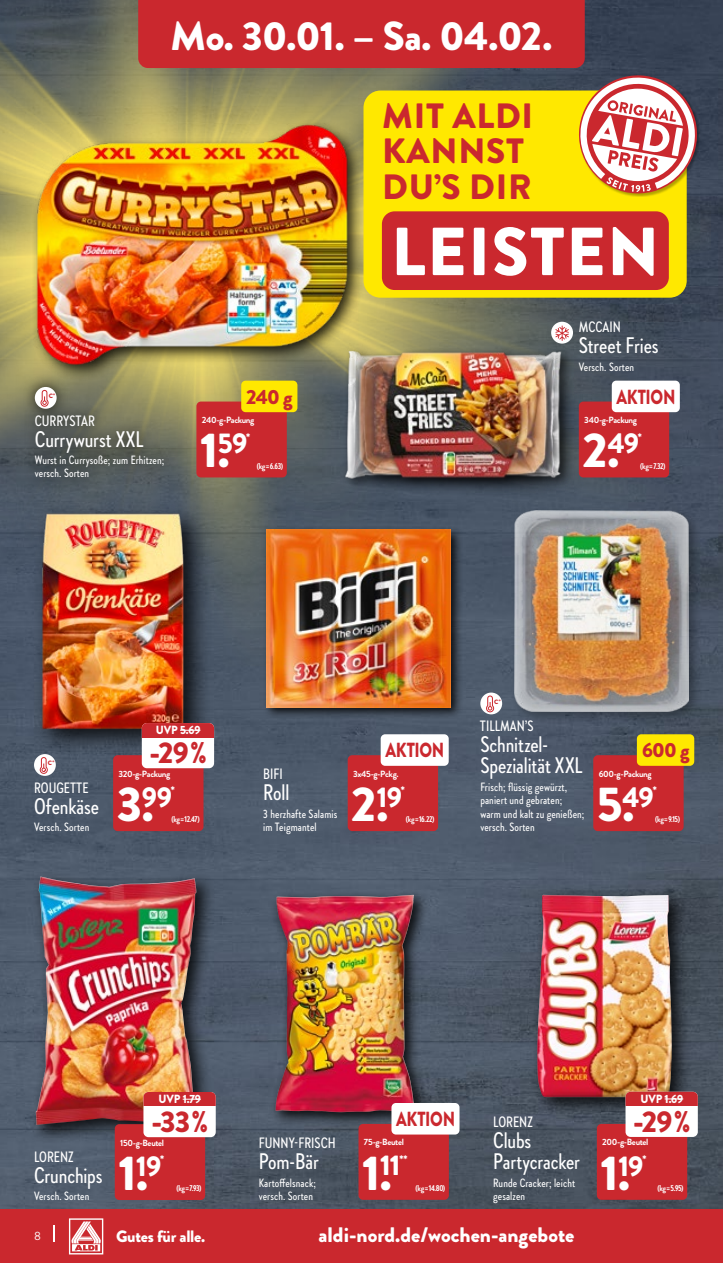
<style>
.page{position:relative;width:723px;height:1263px;background:#fff}
.page>*{position:absolute;margin:0;border:0;box-sizing:border-box;transform-origin:0 0}
.t1{font:900 67.8px "Brandon Grotesque";letter-spacing:.02em;color:#fff}
.t2{font:900 48.9px "Brandon Grotesque";color:#fff}
.t3{font:900 40.5px "Brandon Grotesque";letter-spacing:-.02em;color:#fff}
.t4{font:900 35.1px/35.7px "Brandon Grotesque";letter-spacing:.02em;color:#ca282e}
.t5{font:900 30px "Brandon Grotesque";color:#ca282e}
.t6{font:500 22.5px/21px "Brandon Grotesque Cond";letter-spacing:-.005em;color:#fff}
.t7{font:900 21px "Brandon Grotesque";color:#fff}
.t8{font:900 20.4px "Brandon Grotesque";letter-spacing:-.02em;color:#ca282e;scale:.79 1}
.t9{font:900 20.4px "Brandon Grotesque";letter-spacing:-.02em;color:#ca282e}
.t10{font:900 16.5px "Brandon Grotesque";letter-spacing:-.015em;color:#fff}
.t11{font:500 15px "Brandon Grotesque Cond";color:#fff}
.t12{font:500 12px/13.5px "Brandon Grotesque Cond";letter-spacing:.01em;color:#fff}
.t13{font:12px "Brandon Grotesque";color:#fff}
.t14{font:900 11.85px "Brandon Grotesque";letter-spacing:-.01em;color:#fff;scale:.95 1}
.t15{font:900 11.1px "Brandon Grotesque";color:#fff}
.t16{font:700 9px "Brandon Grotesque";letter-spacing:-.045em;color:#fff}
.t17{font:700 8.55px "Brandon Grotesque Cond";letter-spacing:-.035em;color:#fff;scale:1.05 1}
.t18{font:900 6.3px "Brandon Grotesque";color:#ca282e}
.s1{font-weight:700}
</style>
<div class="page">
<img style="left:0;top:0;width:723px;height:1210px">
<img style="left:0;top:0;width:710px;height:666px">
<div style="left:271px;top:890px;width:158px;height:237px;background:#000;opacity:.85"></div>
<img style="left:275px;top:895px;width:139px;height:217px">
<div style="left:530px;top:887px;width:162px;height:230px;background:#000;opacity:.85"></div>
<img style="left:537px;top:895px;width:135px;height:202px">
<div style="left:29px;top:870px;width:188px;height:275px;background:#000;opacity:.85"></div>
<img style="left:36px;top:876px;width:160px;height:250px">
<img style="left:2px;top:484px;width:207px;height:273px">
<div style="left:263px;top:525px;width:200px;height:195px;background:#000;opacity:.85"></div>
<img style="left:267px;top:530px;width:183px;height:177px">
<div style="left:31px;top:119px;width:335px;height:263px;background:#000;opacity:.85"></div>
<img style="left:17px;top:123px;width:341px;height:242px">
<div style="left:138px;top:0;width:447px;height:68px;background:#ca282e"></div>
<div style="left:22px;top:374px;width:154px;height:117px;background:#000;opacity:.75"></div>
<div style="left:35px;top:387px;width:22px;height:22px;background:#fff;border-radius:50%"></div>
<svg style="left:41px;top:390px;width:8px;height:17px"></svg>
<div style="left:510px;top:506px;width:192px;height:219px;background:#000;opacity:.5"></div>
<img style="left:514px;top:511px;width:174px;height:200px">
<img style="left:320px;top:326px;width:269px;height:179px">
<div style="left:358px;top:1124px;width:91px;height:76px;background:#ca282e;border-radius:5px"></div>
<div style="left:391px;top:1103px;width:68px;height:31px;background:#fff;border-radius:4px"></div>
<div style="left:34px;top:754px;width:22px;height:22px;background:#fff;border-radius:50%"></div>
<svg style="left:40px;top:757px;width:8px;height:17px"></svg>
<div style="left:348px;top:755px;width:90px;height:76px;background:#ca282e;border-radius:5px"></div>
<div style="left:381px;top:734px;width:68px;height:32px;background:#fff;border-radius:4px"></div>
<div style="left:579px;top:402px;width:90px;height:75px;background:#ca282e;border-radius:5px"></div>
<div style="left:612px;top:381px;width:68px;height:31px;background:#fff;border-radius:4px"></div>
<div style="left:551px;top:322px;width:22px;height:22px;background:#fff;border-radius:50%"></div>
<svg style="left:555px;top:326px;width:14px;height:15px"></svg>
<div style="left:480px;top:692px;width:22px;height:22px;background:#fff;border-radius:50%"></div>
<svg style="left:486px;top:695px;width:8px;height:17px"></svg>
<div style="left:196px;top:402px;width:91px;height:75px;background:#ca282e;border-radius:5px"></div>
<div style="left:241px;top:381px;width:56px;height:31px;background:#ffe800;border-radius:4px"></div>
<div style="left:593px;top:755px;width:90px;height:76px;background:#ca282e;border-radius:5px"></div>
<div style="left:637px;top:734px;width:57px;height:32px;background:#ffe800;border-radius:4px"></div>
<div style="left:113px;top:755px;width:90px;height:76px;background:#ca282e;border-radius:5px"></div>
<div style="left:142px;top:723px;width:72px;height:45px;background:#fff;border-radius:5px"></div>
<div style="left:142px;top:723px;width:72px;height:14px;background:#ca282e"></div>
<svg style="left:180px;top:730px;width:20px;height:1px"></svg>
<div style="left:115px;top:1124px;width:90px;height:76px;background:#ca282e;border-radius:5px"></div>
<div style="left:143px;top:1092px;width:73px;height:45px;background:#fff;border-radius:5px"></div>
<div style="left:143px;top:1092px;width:73px;height:14px;background:#ca282e"></div>
<svg style="left:183px;top:1099px;width:18px;height:1px"></svg>
<div style="left:597px;top:1124px;width:90px;height:76px;background:#ca282e;border-radius:5px"></div>
<div style="left:625px;top:1092px;width:73px;height:45px;background:#fff;border-radius:5px"></div>
<div style="left:625px;top:1092px;width:73px;height:14px;background:#ca282e"></div>
<svg style="left:664px;top:1098px;width:19px;height:1px"></svg>
<div style="left:0;top:1210px;width:723px;height:53px;background:#ca282e"></div>
<svg style="left:69px;top:1218px;width:34px;height:36px"></svg>
<svg style="left:53px;top:1225px;width:2px;height:17px"></svg>
<div style="left:363px;top:91px;width:324px;height:207px;background:#ffe800;border-radius:17px"></div>
<div style="left:382px;top:211px;width:287px;height:79px;background:#ca282e;border-radius:13px"></div>
<div style="left:579px;top:75px;width:121px;height:121px;background:#000;opacity:.3"></div>
<svg style="left:577px;top:74px;width:121px;height:121px;background:#d19a83"></svg>
<div style="left:610px;top:102px;width:6px;height:7px;background:#fff;border-radius:50%"></div>
<h3 class="t3" style="left:171px;top:8px;width:383px">Mo. 30.01. – Sa. 04.02.</h3>
<h3 class="t4" style="left:382px;top:98px;width:152px">MIT ALDI<br>KANNST<br>DU’S DIR</h3>
<h1 class="t1" style="left:391px;top:204px;width:270px">LEISTEN</h1>
<p class="t18" style="left:49px;top:392px;width:8px">C<span class="s1">°</span></p>
<p class="t11" style="left:35px;top:410px;width:62px">CURRYSTAR</p>
<h3 class="t6" style="left:35px;top:428px;width:110px">Currywurst XXL</h3>
<p class="t12" style="left:35px;top:453px;width:131px">Wurst in Currysoße; zum Erhitzen; versch. Sorten</p>
<h3 class="t9" style="left:246px;top:382px;width:48px">240 g</h3>
<p class="t16" style="left:202px;top:414px;width:54px">240-g-Packung</p>
<h2 class="t2" style="left:200px;top:416px;width:49px">1.<sup>59</sup></h2>
<p class="t15" style="left:246px;top:429px;width:6px">*</p>
<p class="t17" style="left:257px;top:460px;width:27px">(kg = 6.63)</p>
<p class="t11" style="left:579px;top:317px;width:44px">MCCAIN</p>
<h3 class="t6" style="left:579px;top:335px;width:81px">Street Fries</h3>
<p class="t12" style="left:579px;top:360px;width:57px">Versch. Sorten</p>
<h3 class="t8" style="left:616px;top:382px;width:76px">AKTION</h3>
<p class="t16" style="left:584px;top:414px;width:54px">340-g-Packung</p>
<h2 class="t2" style="left:582px;top:416px;width:58px">2.<sup>49</sup></h2>
<p class="t15" style="left:638px;top:429px;width:6px">*</p>
<p class="t17" style="left:640px;top:460px;width:26px">(kg = 7.32)</p>
<p class="t18" style="left:48px;top:759px;width:8px">C<span class="s1">°</span></p>
<p class="t11" style="left:34px;top:777px;width:56px">ROUGETTE</p>
<h3 class="t6" style="left:34px;top:795px;width:67px">Ofenkäse</h3>
<p class="t12" style="left:34px;top:820px;width:57px">Versch. Sorten</p>
<p class="t14" style="left:156px;top:722px;width:48px">UVP 5.69</p>
<h3 class="t5" style="left:150px;top:731px;width:58px">-29%</h3>
<p class="t16" style="left:119px;top:767px;width:53px">320-g-Packung</p>
<h2 class="t2" style="left:117px;top:769px;width:57px">3.<sup>99</sup></h2>
<p class="t15" style="left:171px;top:782px;width:6px">*</p>
<p class="t17" style="left:171px;top:814px;width:29px">(kg = 12.47)</p>
<p class="t18" style="left:494px;top:697px;width:8px">C<span class="s1">°</span></p>
<h3 class="t8" style="left:385px;top:736px;width:76px">AKTION</h3>
<p class="t11" style="left:263px;top:764px;width:21px">BIFI</p>
<p class="t16" style="left:353px;top:767px;width:47px">3x45-g-Pckg.</p>
<h3 class="t6" style="left:263px;top:782px;width:28px">Roll</h3>
<p class="t12" style="left:263px;top:807px;width:76px">3 herzhafte Salamis im Teigmantel</p>
<h2 class="t2" style="left:351px;top:769px;width:52px">2.<sup>19</sup></h2>
<p class="t15" style="left:401px;top:782px;width:6px">*</p>
<p class="t17" style="left:406px;top:814px;width:29px">(kg = 16.22)</p>
<p class="t11" style="left:480px;top:716px;width:55px">TILLMAN’S</p>
<h3 class="t6" style="left:480px;top:734px;width:104px">Schnitzel-<br>Spezialität XXL</h3>
<p class="t12" style="left:480px;top:780px;width:106px">Frisch; flüssig gewürzt, paniert und gebraten; warm und kalt zu genießen; versch. Sorten</p>
<h3 class="t9" style="left:642px;top:736px;width:49px">600 g</h3>
<p class="t16" style="left:599px;top:767px;width:55px">600-g-Packung</p>
<h2 class="t2" style="left:597px;top:769px;width:59px">5.<sup>49</sup></h2>
<p class="t15" style="left:653px;top:782px;width:6px">*</p>
<p class="t17" style="left:655px;top:814px;width:25px">(kg = 9.15)</p>
<p class="t11" style="left:34px;top:1147px;width:41px">LORENZ</p>
<h3 class="t6" style="left:34px;top:1164px;width:70px">Crunchips</h3>
<p class="t12" style="left:34px;top:1189px;width:57px">Versch. Sorten</p>
<p class="t14" style="left:159px;top:1090px;width:46px">UVP 1.79</p>
<h3 class="t5" style="left:151px;top:1100px;width:58px">-33%</h3>
<p class="t16" style="left:120px;top:1136px;width:45px">150-g-Beutel</p>
<h2 class="t2" style="left:118px;top:1138px;width:45px">1.<sup>19</sup></h2>
<p class="t15" style="left:160px;top:1151px;width:6px">*</p>
<p class="t17" style="left:176px;top:1182px;width:25px">(kg = 7.93)</p>
<p class="t11" style="left:259px;top:1133px;width:78px">FUNNY-FRISCH</p>
<h3 class="t6" style="left:259px;top:1151px;width:61px">Pom-Bär</h3>
<p class="t12" style="left:259px;top:1176px;width:59px">Kartoffelsnack; versch. Sorten</p>
<h3 class="t8" style="left:396px;top:1104px;width:76px">AKTION</h3>
<p class="t16" style="left:364px;top:1136px;width:41px">75-g-Beutel</p>
<h2 class="t2" style="left:362px;top:1138px;width:40px">1.<sup>11</sup></h2>
<p class="t15" style="left:399px;top:1151px;width:10px">**</p>
<p class="t17" style="left:416px;top:1182px;width:30px">(kg = 14.80)</p>
<p class="t11" style="left:493px;top:1112px;width:41px">LORENZ</p>
<h3 class="t6" style="left:493px;top:1130px;width:88px">Clubs<br>Partycracker</h3>
<p class="t12" style="left:493px;top:1175px;width:83px">Runde Cracker; leicht gesalzen</p>
<p class="t14" style="left:640px;top:1090px;width:47px">UVP 1.69</p>
<h3 class="t5" style="left:633px;top:1100px;width:58px">-29%</h3>
<p class="t16" style="left:602px;top:1136px;width:48px">200-g-Beutel</p>
<h2 class="t2" style="left:600px;top:1138px;width:45px">1.<sup>19</sup></h2>
<p class="t15" style="left:642px;top:1151px;width:6px">*</p>
<p class="t17" style="left:657px;top:1182px;width:26px">(kg = 5.95)</p>
<p class="t13" style="left:34px;top:1227px;width:8px">8</p>
<h3 class="t10" style="left:116px;top:1225px;width:91px">Gutes für alle.</h3>
<h3 class="t7" style="left:319px;top:1220px;width:257px">aldi-nord.de/wochen-angebote</h3>
</div>
